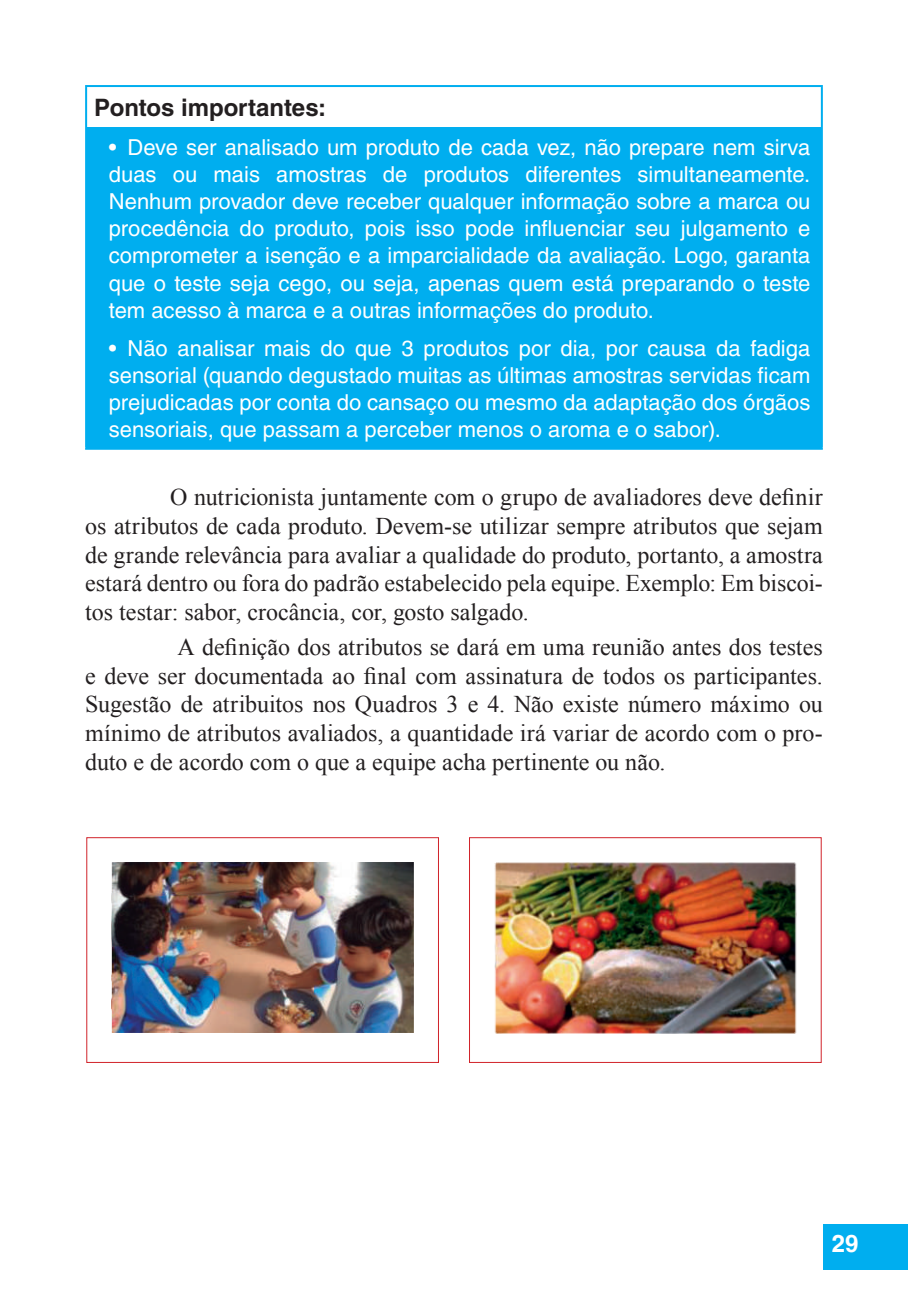
<style>
.page{position:relative;width:908px;height:1304px;background:#fff}
.page>*{position:absolute;margin:0;border:0;box-sizing:border-box;transform-origin:0 0}
.t1{font:24px/28.8px "Iskoola Pota";letter-spacing:-.005em;color:#231f20;text-align:justify}
.t2{font:700 24px "Helvetica LT Std";color:#231f20}
.t3{font:700 24px "Helvetica";color:#fff}
.t4{font:22px/27px "Helvetica LT Std";color:#fff;text-align:justify}
</style>
<div class="page">
<div style="left:822px;top:1224px;width:85px;height:46px;background:#00aeef"></div>
<div style="left:86px;top:128px;width:735px;height:321px;background:#00aeef"></div>
<hr style="left:85px;top:85px;width:737px;height:2px;background:#00aeef">
<hr style="left:85px;top:87px;width:2px;height:40px;background:#00aeef">
<hr style="left:820px;top:87px;width:2px;height:40px;background:#00aeef">
<hr style="left:85px;top:127px;width:737px;height:2px;background:#00aeef">
<hr style="left:85px;top:129px;width:2px;height:319px;background:#00aeef">
<hr style="left:820px;top:129px;width:2px;height:319px;background:#00aeef">
<hr style="left:85px;top:448px;width:737px;height:2px;background:#00aeef">
<img style="left:111px;top:863px;width:302px;height:169px">
<div style="left:86px;top:837px;width:353px;height:226px;border:1px solid #d1232a"></div>
<img style="left:494px;top:863px;width:302px;height:170px">
<div style="left:469px;top:837px;width:352px;height:226px;border:1px solid #d1232a"></div>
<p class="t2" style="left:94px;top:93px;width:233px">Pontos importantes:</p>
<p class="t4" style="left:109px;top:134px;width:703px">• Deve ser analisado um produto de cada vez, não prepare nem sirva duas ou mais amostras de produtos diferentes simultaneamente.<br>Nenhum provador deve receber qualquer informação sobre a marca ou procedência do produto, pois isso pode influenciar seu julgamento e comprometer a isenção e a imparcialidade da avaliação. Logo, garanta que o teste seja cego, ou seja, apenas quem está preparando o teste tem acesso à marca e a outras informações do produto.</p>
<p class="t4" style="left:109px;top:335px;width:702px">• Não analisar mais do que 3 produtos por dia, por causa da fadiga sensorial (quando degustado muitas as últimas amostras servidas ficam prejudicadas por conta do cansaço ou mesmo da adaptação dos órgãos sensoriais, que passam a perceber menos o aroma e o sabor).</p>
<p class="t1" style="left:85px;top:483px;width:739px;text-indent:85px">O nutricionista juntamente com o grupo de avaliadores deve definir os atributos de cada produto. Devem-se utilizar sempre atributos que sejam de grande relevância para avaliar a qualidade do produto, portanto, a amostra estará dentro ou fora do padrão estabelecido pela equipe. Exemplo: Em biscoi&shy;tos testar: sabor, crocância, cor, gosto salgado.</p>
<p class="t1" style="left:85px;top:632px;width:739px;text-indent:92px">A definição dos atributos se dará em uma reunião antes dos testes e deve ser documentada ao final com assinatura de todos os participantes.<br>Sugestão de atribuitos nos Quadros 3 e 4. Não existe número máximo ou mínimo de atributos avaliados, a quantidade irá variar de acordo com o pro&shy;duto e de acordo com o que a equipe acha pertinente ou não.</p>
<p class="t3" style="left:831px;top:1228px;width:28px">29</p>
</div>
